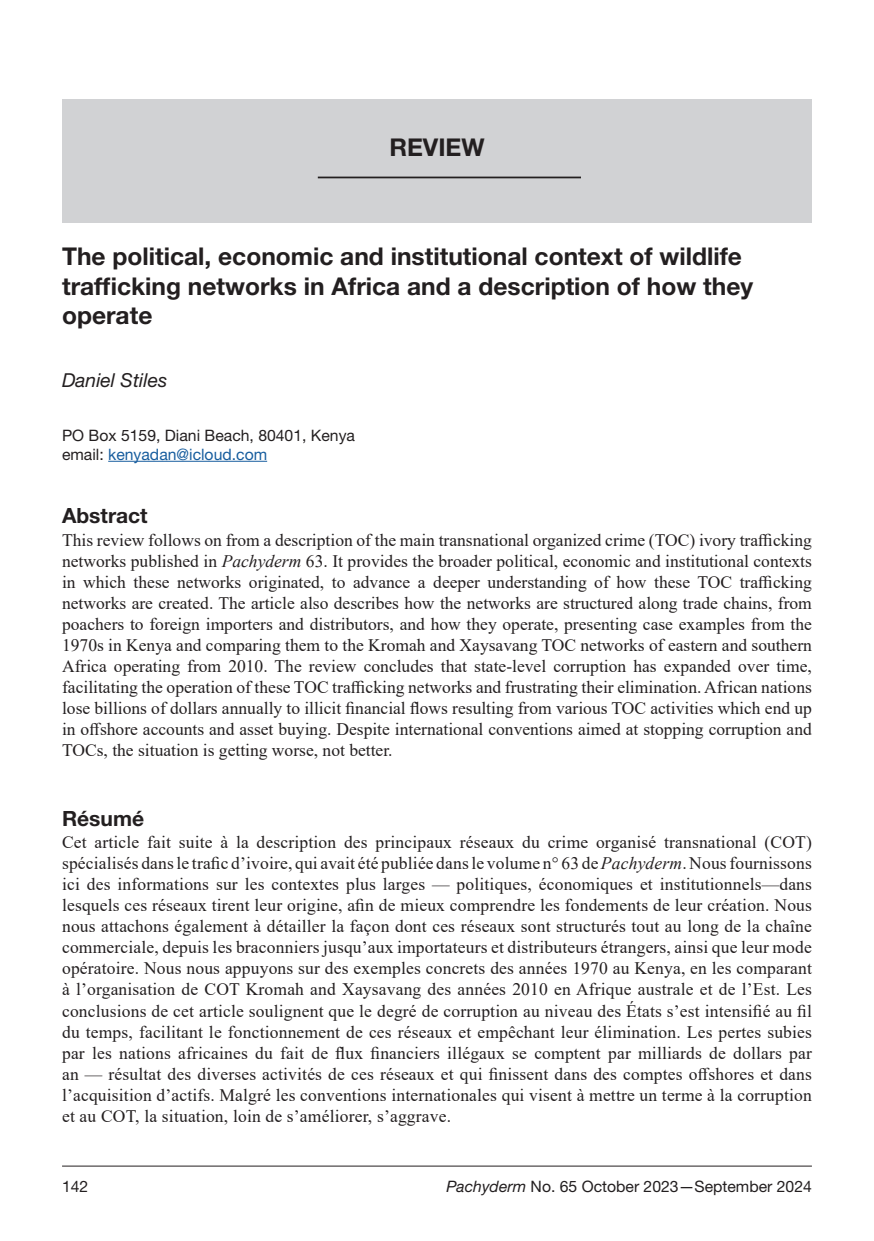
<style>
.page{position:relative;width:874px;height:1241px;background:#fff}
.page>*{position:absolute;margin:0;border:0;box-sizing:border-box;transform-origin:0 0}
.t1{font:700 24.5px/29.4px "Helvetica Neue LT Std";color:#231f20}
.t2{font:700 21px "Helvetica Neue LT Std";color:#231f20}
.t3{font:italic 19.25px "Helvetica Neue LT Std";color:#231f20}
.t4{font:17.5px/21px "Times New Roman";letter-spacing:.005em;color:#231f20;text-align:justify}
.t5{font:15.75px/18.9px "Helvetica Neue LT Std";color:#231f20}
.s1{color:#175d9e}
.s2{font-style:italic}
</style>
<div class="page">
<hr style="left:62px;top:1165px;width:749px;height:1px;background:#231f20">
<div style="left:62px;top:99px;width:749px;height:124px;background:#d1d2d4"></div>
<hr style="left:317px;top:176px;width:263px;height:2px;background:#231f20">
<hr style="left:108px;top:461px;width:159px;height:1px;background:#175d9e">
<h1 class="t1" style="left:389px;top:132px;width:97px">REVIEW</h1>
<h1 class="t1" style="left:62px;top:241px;width:692px">The political, economic and institutional context of wildlife trafficking networks in Africa and a description of how they operate</h1>
<p class="t3" style="left:62px;top:368px;width:107px">Daniel Stiles</p>
<p class="t5" style="left:62px;top:425px;width:294px">PO Box 5159, Diani Beach, 80401, Kenya email: <span class="s1">kenyadan@icloud.com</span></p>
<p class="t2" style="left:62px;top:502px;width:87px">Abstract</p>
<p class="t4" style="left:62px;top:528px;width:751px">This review follows on from a description of the main transnational organized crime (TOC) ivory trafficking networks published in <span class="s2">Pachyderm</span> 63. It provides the broader political, economic and institutional contexts in which these networks originated, to advance a deeper understanding of how these TOC trafficking networks are created. The article also describes how the networks are structured along trade chains, from poachers to foreign importers and distributors, and how they operate, presenting case examples from the 1970s in Kenya and comparing them to the Kromah and Xaysavang TOC networks of eastern and southern Africa operating from 2010. The review concludes that state-level corruption has expanded over time, facilitating the operation of these TOC trafficking networks and frustrating their elimination. African nations lose billions of dollars annually to illicit financial flows resulting from various TOC activities which end up in offshore accounts and asset buying. Despite international conventions aimed at stopping corruption and TOCs, the situation is getting worse, not better.</p>
<p class="t2" style="left:62px;top:805px;width:84px">Résumé</p>
<p class="t4" style="left:62px;top:831px;width:751px">Cet article fait suite à la description des principaux réseaux du crime organisé transnational (COT) spécialisés dans le trafic d’ivoire, qui avait été publiée dans le volume n° 63 de <span class="s2">Pachyderm</span>. Nous fournissons ici des informations sur les contextes plus larges — politiques, économiques et institutionnels—dans lesquels ces réseaux tirent leur origine, afin de mieux comprendre les fondements de leur création. Nous nous attachons également à détailler la façon dont ces réseaux sont structurés tout au long de la chaîne commerciale, depuis les braconniers jusqu’aux importateurs et distributeurs étrangers, ainsi que leur mode opératoire. Nous nous appuyons sur des exemples concrets des années 1970 au Kenya, en les comparant à l’organisation de COT Kromah and Xaysavang des années 2010 en Afrique australe et de l’Est. Les conclusions de cet article soulignent que le degré de corruption au niveau des États s’est intensifié au fil du temps, facilitant le fonctionnement de ces réseaux et empêchant leur élimination. Les pertes subies par les nations africaines du fait de flux financiers illégaux se comptent par milliards de dollars par an — résultat des diverses activités de ces réseaux et qui finissent dans des comptes offshores et dans l’acquisition d’actifs. Malgré les conventions internationales qui visent à mettre un terme à la corruption et au COT, la situation, loin de s’améliorer, s’aggrave.</p>
<p class="t5" style="left:62px;top:1176px;width:28px">142</p>
<p class="t5" style="left:446px;top:1176px;width:367px"><span class="s2">Pachyderm</span> No. 65 October 2023—September 2024</p>
</div>
